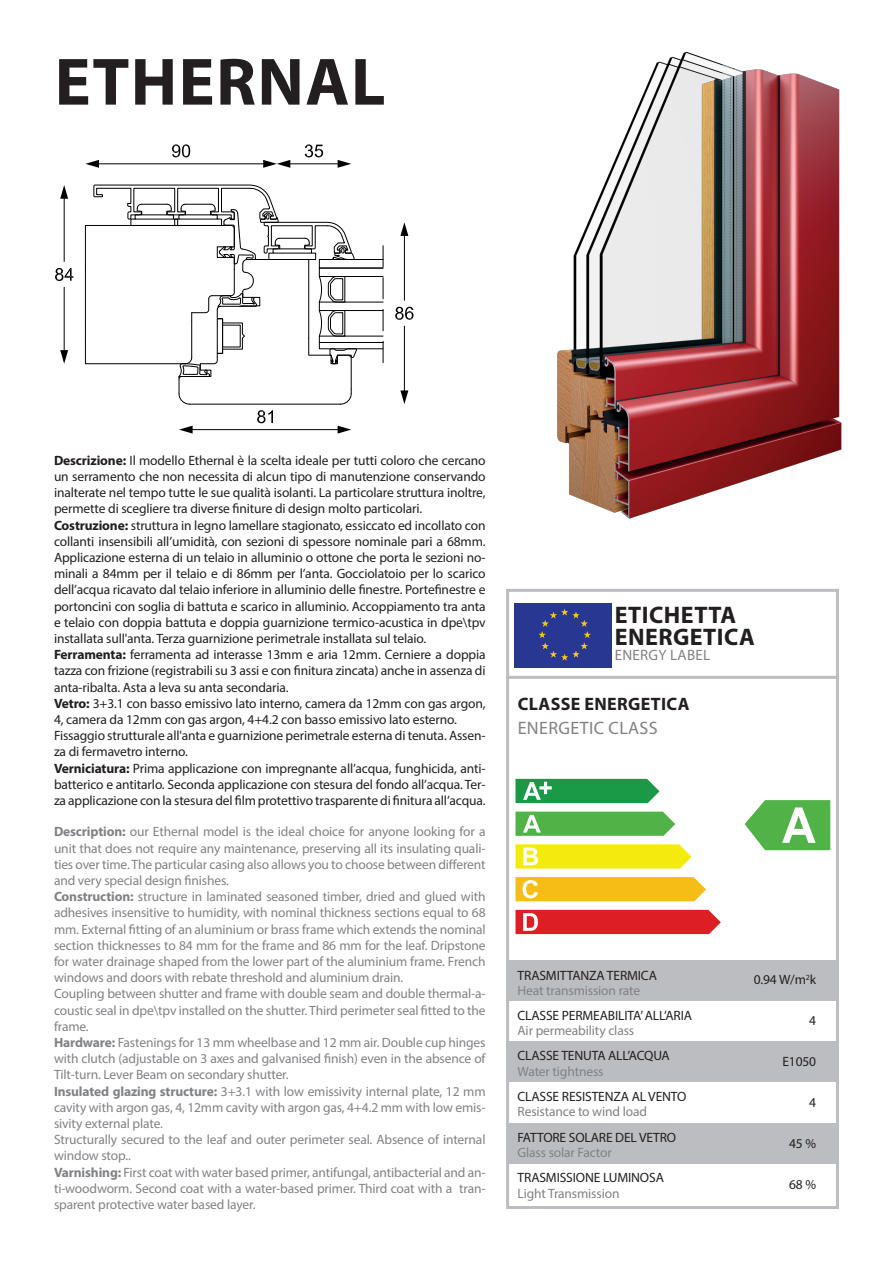
<style>
.page{position:relative;width:893px;height:1263px;background:#fff}
.page>*{position:absolute;margin:0;border:0;box-sizing:border-box;transform-origin:0 0}
.Titolo_modelli{font:700 67.5px "Myriad Pro";letter-spacing:.02em;color:#231f20}
.Titolo{font:700 24px/22.5px "Myriad Pro";letter-spacing:.02em;color:#231f20}
.Titolo_2{font:700 18px "Myriad Pro";letter-spacing:.02em;color:#231f20}
.Titolo_2-2{font:18px "Myriad Pro";letter-spacing:.02em;color:#808285}
.Titolo-2{font:15px "Myriad Pro";letter-spacing:.02em;color:#808285}
.Paragrafo{font:13.5px/16.2px "Myriad Pro";letter-spacing:-.01em;color:#231f20;text-align:justify}
.Paragrafo-2{font:13.5px/16.2px "Myriad Pro";letter-spacing:-.01em;color:#808285;text-align:justify}
.Paragrafo_a_dx{font:13.5px "Myriad Pro";letter-spacing:-.01em;color:#231f20}
.s1{font-weight:700}
</style>
<div class="page">
<img style="left:557px;top:51px;width:285px;height:468px">
<div style="left:319px;top:302px;width:64px;height:9px;border:1px solid #000"></div>
<svg style="left:383px;top:341px;width:1px;height:22px"></svg>
<svg style="left:383px;top:309px;width:1px;height:22px"></svg>
<svg style="left:383px;top:278px;width:1px;height:21px"></svg>
<svg style="left:383px;top:246px;width:1px;height:21px"></svg>
<div style="left:319px;top:268px;width:64px;height:9px;border:1px solid #000"></div>
<div style="left:319px;top:342px;width:64px;height:7px;border:1px solid #000"></div>
<div style="left:319px;top:259px;width:64px;height:9px;border:1px solid #000"></div>
<hr style="left:89px;top:163px;width:184px;height:1px;background:#000">
<hr style="left:280px;top:163px;width:68px;height:1px;background:#000">
<hr style="left:64px;top:287px;width:1px;height:73px;background:#000">
<hr style="left:64px;top:188px;width:1px;height:73px;background:#000">
<hr style="left:404px;top:326px;width:1px;height:75px;background:#000">
<hr style="left:404px;top:226px;width:1px;height:74px;background:#000">
<svg style="left:85px;top:160px;width:14px;height:8px"></svg>
<svg style="left:172px;top:144px;width:18px;height:14px"></svg>
<svg style="left:263px;top:160px;width:27px;height:8px"></svg>
<svg style="left:338px;top:160px;width:13px;height:8px"></svg>
<svg style="left:305px;top:144px;width:18px;height:14px"></svg>
<svg style="left:85px;top:184px;width:272px;height:250px"></svg>
<svg style="left:60px;top:350px;width:8px;height:14px"></svg>
<svg style="left:60px;top:185px;width:8px;height:14px"></svg>
<svg style="left:55px;top:268px;width:18px;height:13px"></svg>
<svg style="left:400px;top:390px;width:8px;height:14px"></svg>
<svg style="left:400px;top:222px;width:8px;height:14px"></svg>
<svg style="left:395px;top:306px;width:19px;height:14px"></svg>
<svg style="left:745px;top:800px;width:85px;height:50px"></svg>
<svg style="left:515px;top:779px;width:144px;height:24px;background:#31a359"></svg>
<svg style="left:515px;top:811px;width:160px;height:25px;background:#62b95a"></svg>
<svg style="left:515px;top:844px;width:177px;height:24px;background:#f3ec22"></svg>
<svg style="left:515px;top:877px;width:191px;height:24px;background:#f6c125"></svg>
<svg style="left:515px;top:910px;width:206px;height:24px;background:#e02c33"></svg>
<div style="left:506px;top:960px;width:331px;height:41px;background:#bcbdc0"></div>
<div style="left:506px;top:1041px;width:331px;height:41px;background:#bcbdc0"></div>
<div style="left:506px;top:1123px;width:331px;height:40px;background:#bcbdc0"></div>
<div style="left:506px;top:589px;width:333px;height:620px;border:3px solid #bcbdc0"></div>
<hr style="left:507px;top:676px;width:332px;height:3px;background:#bcbdc0">
<div style="left:514px;top:603px;width:98px;height:64px;background:#283791"></div>
<svg style="left:539px;top:609px;width:52px;height:51px"></svg>
<p class="Titolo_modelli" style="left:55px;top:38px;width:332px">ETHERNAL</p>
<p class="Paragrafo" style="left:54px;top:452px;width:433px"><span class="s1">Descrizione:</span> Il modello Ethernal è la scelta ideale per tutti coloro che cercano un serramento che non necessita di alcun tipo di manutenzione conservando inalterate nel tempo tutte le sue qualità isolanti. La particolare struttura inoltre, permette di scegliere tra diverse finiture di design molto particolari.</p>
<p class="Paragrafo" style="left:54px;top:517px;width:433px"><span class="s1">Costruzione:</span> struttura in legno lamellare stagionato, essiccato ed incollato con collanti insensibili all’umidità, con sezioni di spessore nominale pari a 68mm.<br>Applicazione esterna di un telaio in alluminio o ottone che porta le sezioni no&shy;minali a 84mm per il telaio e di 86mm per l’anta. Gocciolatoio per lo scarico dell’acqua ricavato dal telaio inferiore in alluminio delle finestre. Portefinestre e portoncini con soglia di battuta e scarico in alluminio. Accoppiamento tra anta e telaio con doppia battuta e doppia guarnizione termico-acustica in dpe\tpv installata sull'anta. Terza guarnizione perimetrale installata sul telaio.</p>
<p class="Paragrafo" style="left:54px;top:646px;width:433px"><span class="s1">Ferramenta:</span> ferramenta ad interasse 13mm e aria 12mm. Cerniere a doppia tazza con frizione (registrabili su 3 assi e con finitura zincata) anche in assenza di anta-ribalta. Asta a leva su anta secondaria.</p>
<p class="Paragrafo" style="left:54px;top:695px;width:433px"><span class="s1">Vetro:</span> 3+3.1 con basso emissivo lato interno, camera da 12mm con gas argon,<br>4, camera da 12mm con gas argon, 4+4.2 con basso emissivo lato esterno.</p>
<p class="Paragrafo" style="left:54px;top:727px;width:433px">Fissaggio strutturale all'anta e guarnizione perimetrale esterna di tenuta. Assen&shy;za di fermavetro interno.</p>
<p class="Paragrafo" style="left:54px;top:760px;width:433px"><span class="s1">Verniciatura:</span> Prima applicazione con impregnante all’acqua, funghicida, anti&shy;batterico e antitarlo. Seconda applicazione con stesura del fondo all’acqua. Ter&shy;za applicazione con la stesura del film protettivo trasparente di finitura all’acqua.</p>
<p class="Paragrafo-2" style="left:54px;top:823px;width:433px"><span class="s1">Description:</span> our Ethernal model is the ideal choice for anyone looking for a unit that does not require any maintenance, preserving all its insulating quali&shy;ties over time. The particular casing also allows you to choose between different and very special design finishes.</p>
<p class="Paragrafo-2" style="left:54px;top:888px;width:433px"><span class="s1">Construction:</span> structure in laminated seasoned timber, dried and glued with adhesives insensitive to humidity, with nominal thickness sections equal to 68 mm. External fitting of an aluminium or brass frame which extends the nominal section thicknesses to 84 mm for the frame and 86 mm for the leaf. Dripstone for water drainage shaped from the lower part of the aluminium frame. French windows and doors with rebate threshold and aluminium drain.</p>
<p class="Paragrafo-2" style="left:54px;top:985px;width:433px">Coupling between shutter and frame with double seam and double thermal-a&shy;coustic seal in dpe\tpv installed on the shutter. Third perimeter seal fitted to the frame.</p>
<p class="Paragrafo-2" style="left:54px;top:1034px;width:433px"><span class="s1">Hardware:</span> Fastenings for 13 mm wheelbase and 12 mm air. Double cup hinges with clutch (adjustable on 3 axes and galvanised finish) even in the absence of Tilt-turn. Lever Beam on secondary shutter.</p>
<p class="Paragrafo-2" style="left:54px;top:1083px;width:433px"><span class="s1">Insulated glazing structure:</span> 3+3.1 with low emissivity internal plate, 12 mm cavity with argon gas, 4, 12mm cavity with argon gas, 4+4.2 mm with low emis&shy;sivity external plate.</p>
<p class="Paragrafo-2" style="left:54px;top:1131px;width:433px">Structurally secured to the leaf and outer perimeter seal. Absence of internal window stop..</p>
<p class="Paragrafo-2" style="left:54px;top:1164px;width:433px"><span class="s1">Varnishing:</span> First coat with water based primer, antifungal, antibacterial and an&shy;ti-woodworm. Second coat with a water-based primer. Third coat with a tran&shy;sparent protective water based layer.</p>
<p class="Titolo" style="left:615px;top:603px;width:142px">ETICHETTA<br>ENERGETICA</p>
<p class="Titolo-2" style="left:615px;top:646px;width:97px">ENERGY LABEL</p>
<p class="Titolo_2" style="left:518px;top:692px;width:173px">CLASSE ENERGETICA</p>
<p class="Titolo_2-2" style="left:518px;top:717px;width:141px">ENERGETIC CLASS</p>
<p class="Paragrafo" style="left:518px;top:967px;width:141px">TRASMITTANZA TERMICA</p>
<p class="Paragrafo-2" style="left:518px;top:982px;width:124px">Heat transmission rate</p>
<p class="Paragrafo" style="left:518px;top:1007px;width:176px">CLASSE PERMEABILITA’ ALL’ARIA</p>
<p class="Paragrafo-2" style="left:518px;top:1022px;width:118px">Air permeability class</p>
<p class="Paragrafo" style="left:518px;top:1047px;width:154px">CLASSE TENUTA ALL’ACQUA</p>
<p class="Paragrafo-2" style="left:518px;top:1063px;width:87px">Water tightness</p>
<p class="Paragrafo" style="left:518px;top:1088px;width:170px">CLASSE RESISTENZA AL VENTO</p>
<p class="Paragrafo-2" style="left:518px;top:1103px;width:131px">Resistance to wind load</p>
<p class="Paragrafo" style="left:518px;top:1129px;width:160px">FATTORE SOLARE DEL VETRO</p>
<p class="Paragrafo-2" style="left:518px;top:1144px;width:96px">Glass solar Factor</p>
<p class="Paragrafo" style="left:518px;top:1169px;width:148px">TRASMISSIONE LUMINOSA</p>
<p class="Paragrafo-2" style="left:518px;top:1185px;width:103px">Light Transmission</p>
<p class="Paragrafo_a_dx" style="left:754px;top:971px;width:64px">0.94 W/m<sup>2</sup>k</p>
<p class="Paragrafo_a_dx" style="left:809px;top:1012px;width:8px">4</p>
<p class="Paragrafo_a_dx" style="left:782px;top:1053px;width:35px">E1050</p>
<p class="Paragrafo_a_dx" style="left:809px;top:1094px;width:8px">4</p>
<p class="Paragrafo_a_dx" style="left:789px;top:1135px;width:28px">45 %</p>
<p class="Paragrafo_a_dx" style="left:789px;top:1176px;width:28px">68 %</p>
</div>
